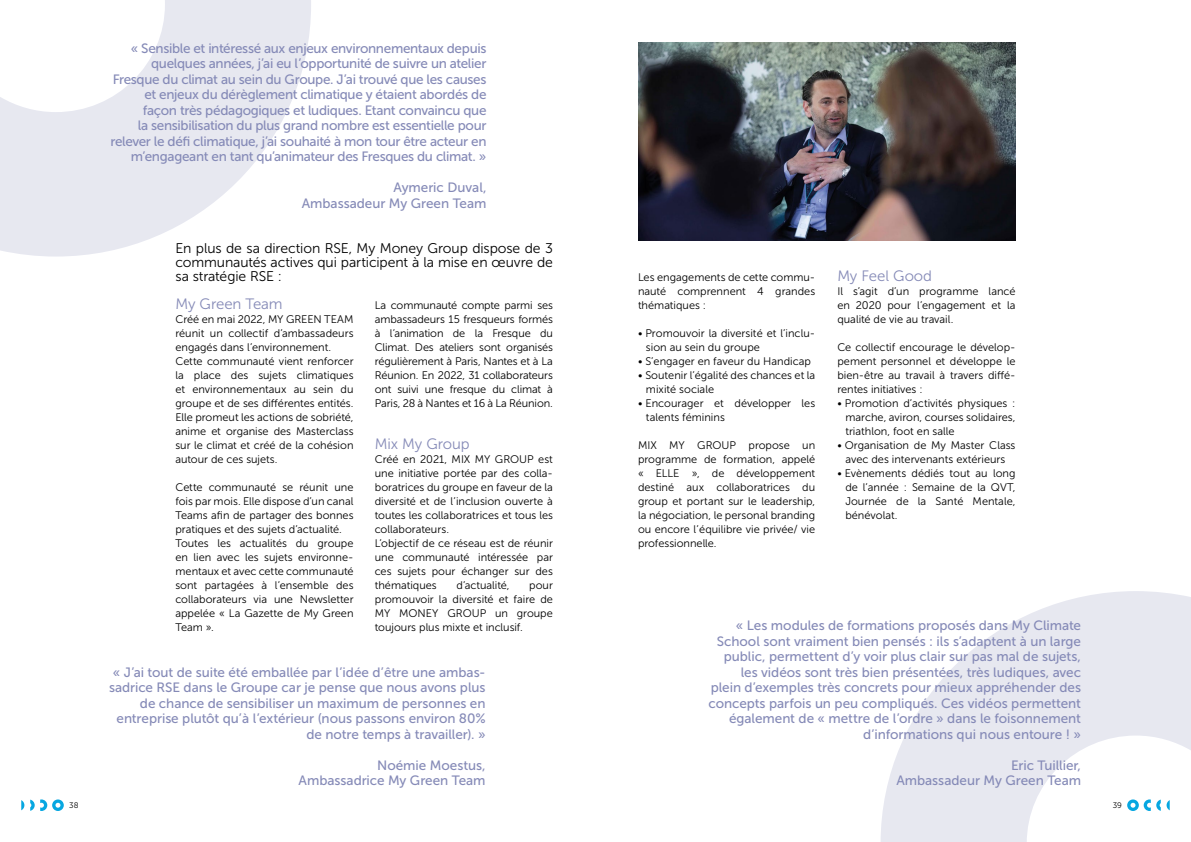
<style>
.page{position:relative;width:1191px;height:842px;background:#fff}
.page>*{position:absolute;margin:0;border:0;box-sizing:border-box;transform-origin:0 0}
.t1{font:15px "Museo Sans 300";letter-spacing:-.005em;color:#858ab7}
.t2{font:14px/14px "Museo Sans 300";letter-spacing:-.005em;color:#000;text-align:justify}
.t3{font:13.5px/15.5px "Museo Sans 500";letter-spacing:-.01em;color:#858ab7;text-align:right}
.t4{font:11px/14px "Museo Sans 300";color:#000;text-align:justify}
.t5{font:8px "Museo Sans 300";color:#000}
</style>
<div class="page">
<svg style="left:0;top:0;width:311px;height:257px;fill:#e7e8f0"></svg>
<svg style="left:881px;top:591px;width:310px;height:251px;fill:#e7e8f0"></svg>
<img style="left:638px;top:43px;width:377px;height:197px">
<svg style="left:21px;top:800px;width:3px;height:10px"></svg>
<svg style="left:30px;top:799px;width:34px;height:12px"></svg>
<svg style="left:1156px;top:800px;width:4px;height:11px"></svg>
<svg style="left:1166px;top:800px;width:3px;height:10px"></svg>
<svg style="left:1127px;top:799px;width:23px;height:12px"></svg>
<p class="t3" style="left:110px;top:40px;width:377px">« Sensible et intéressé aux enjeux environnementaux depuis quelques années, j’ai eu l’opportunité de suivre un atelier Fresque du climat au sein du Groupe. J’ai trouvé que les causes et enjeux du dérèglement climatique y étaient abordés de façon très pédagogiques et ludiques. Etant convaincu que<br>la sensibilisation du plus grand nombre est essentielle pour relever le défi climatique, j’ai souhaité à mon tour être acteur en m’engageant en tant qu’animateur des Fresques du climat. »</p>
<p class="t3" style="left:302px;top:180px;width:186px">Aymeric Duval,<br>Ambassadeur My Green Team</p>
<p class="t2" style="left:175px;top:241px;width:379px">En plus de sa direction RSE, My Money Group dispose de 3 communautés actives qui participent à la mise en œuvre de sa stratégie RSE :</p>
<h1 class="t1" style="left:175px;top:295px;width:109px">My Green Team</h1>
<p class="t4" style="left:175px;top:312px;width:180px;text-align:left">Créé en mai 2022, MY GREEN TEAM réunit un collectif d’ambassadeurs engagés dans l’environnement.<br>Cette communauté vient renforcer la place des sujets climatiques et environnementaux au sein du groupe et de ses différentes entités.<br>Elle promeut les actions de sobriété, anime et organise des Masterclass sur le climat et créé de la cohésion autour de ces sujets.</p>
<p class="t4" style="left:175px;top:480px;width:180px;text-align:left">Cette communauté se réunit une fois par mois. Elle dispose d’un canal<br>Teams afin de partager des bonnes pratiques et des sujets d’actualité.<br>Toutes les actualités du groupe en lien avec les sujets environne&shy;mentaux et avec cette communauté sont partagées à l’ensemble des collaborateurs via une Newsletter appelée « La Gazette de My Green<br>Team ».</p>
<p class="t4" style="left:375px;top:298px;width:180px">La communauté compte parmi ses ambassadeurs 15 fresqueurs formés à l’animation de la Fresque du Climat. Des ateliers sont organisés régulièrement à Paris, Nantes et à La Réunion. En 2022, 31 collaborateurs ont suivi une fresque du climat à Paris, 28 à Nantes et 16 à La Réunion.</p>
<h1 class="t1" style="left:375px;top:435px;width:96px">Mix My Group</h1>
<p class="t4" style="left:375px;top:452px;width:180px;text-align:left">Créé en 2021, MIX MY GROUP est une initiative portée par des colla&shy;boratrices du groupe en faveur de la diversité et de l’inclusion ouverte à toutes les collaboratrices et tous les collaborateurs.<br>L’objectif de ce réseau est de réunir une communauté intéressée par ces sujets pour échanger sur des thématiques</p>
<p class="t4" style="left:456px;top:578px;width:55px">d’actualité,</p>
<p class="t4" style="left:375px;top:578px;width:180px;text-indent:154px">pour promouvoir la diversité et faire de MY MONEY GROUP un groupe toujours plus mixte et inclusif.</p>
<p class="t3" style="left:109px;top:664px;width:378px">« J’ai tout de suite été emballée par l’idée d’être une ambas&shy;sadrice RSE dans le Groupe car je pense que nous avons plus de chance de sensibiliser un maximum de personnes en entreprise plutôt qu’à l’extérieur (nous passons environ 80% de notre temps à travailler). »</p>
<p class="t3" style="left:298px;top:757px;width:188px">Noémie Moestus,<br>Ambassadrice My Green Team</p>
<p class="t4" style="left:638px;top:270px;width:179px">Les engagements de cette commu&shy;nauté comprennent 4 grandes thématiques :</p>
<p class="t4" style="left:646px;top:326px;width:171px;text-indent:-8px">• Promouvoir la diversité et l’inclu&shy;sion au sein du groupe</p>
<p class="t4" style="left:638px;top:354px;width:174px">• S’engager en faveur du Handicap</p>
<p class="t4" style="left:646px;top:368px;width:171px;text-indent:-8px">• Soutenir l’égalité des chances et la mixité sociale</p>
<p class="t4" style="left:646px;top:396px;width:171px;text-indent:-8px">• Encourager et développer les talents féminins</p>
<p class="t4" style="left:638px;top:438px;width:179px">MIX MY GROUP propose un programme de formation, appelé « ELLE », de développement destiné aux collaboratrices du group et portant sur le leadership, la négociation, le personal branding ou encore l’équilibre vie privée/ vie professionnelle.</p>
<h1 class="t1" style="left:837px;top:267px;width:96px">My Feel Good</h1>
<p class="t4" style="left:837px;top:284px;width:180px">Il s’agit d’un programme lancé en 2020 pour l’engagement et la qualité de vie au travail.</p>
<p class="t4" style="left:837px;top:340px;width:180px">Ce collectif encourage le dévelop&shy;pement personnel et développe le bien-être au travail à travers diffé&shy;rentes initiatives :</p>
<p class="t4" style="left:845px;top:396px;width:172px;text-indent:-8px">• Promotion d’activités physiques : marche, aviron, courses solidaires, triathlon, foot en salle</p>
<p class="t4" style="left:837px;top:438px;width:180px;text-align:center">• Organisation de My Master Class avec des intervenants extérieurs</p>
<p class="t4" style="left:845px;top:466px;width:172px;text-indent:-8px">• Evènements dédiés tout au long de l’année : Semaine de la QVT, Journée de la Santé Mentale, bénévolat.</p>
<p class="t3" style="left:708px;top:618px;width:374px">« Les modules de formations proposés dans My Climate School sont vraiment bien pensés : ils s’adaptent à un large public, permettent d’y voir plus clair sur pas mal de sujets, les vidéos sont très bien présentées, très ludiques, avec plein d’exemples très concrets pour mieux appréhender des concepts parfois un peu compliqués. Ces vidéos permettent également de « mettre de l’ordre » dans le foisonnement d’informations qui nous entoure ! »</p>
<p class="t3" style="left:896px;top:757px;width:186px">Eric Tuillier,<br>Ambassadeur My Green Team</p>
<p class="t5" style="left:69px;top:801px;width:11px">38</p>
<p class="t5" style="left:1112px;top:801px;width:11px">39</p>
</div>
